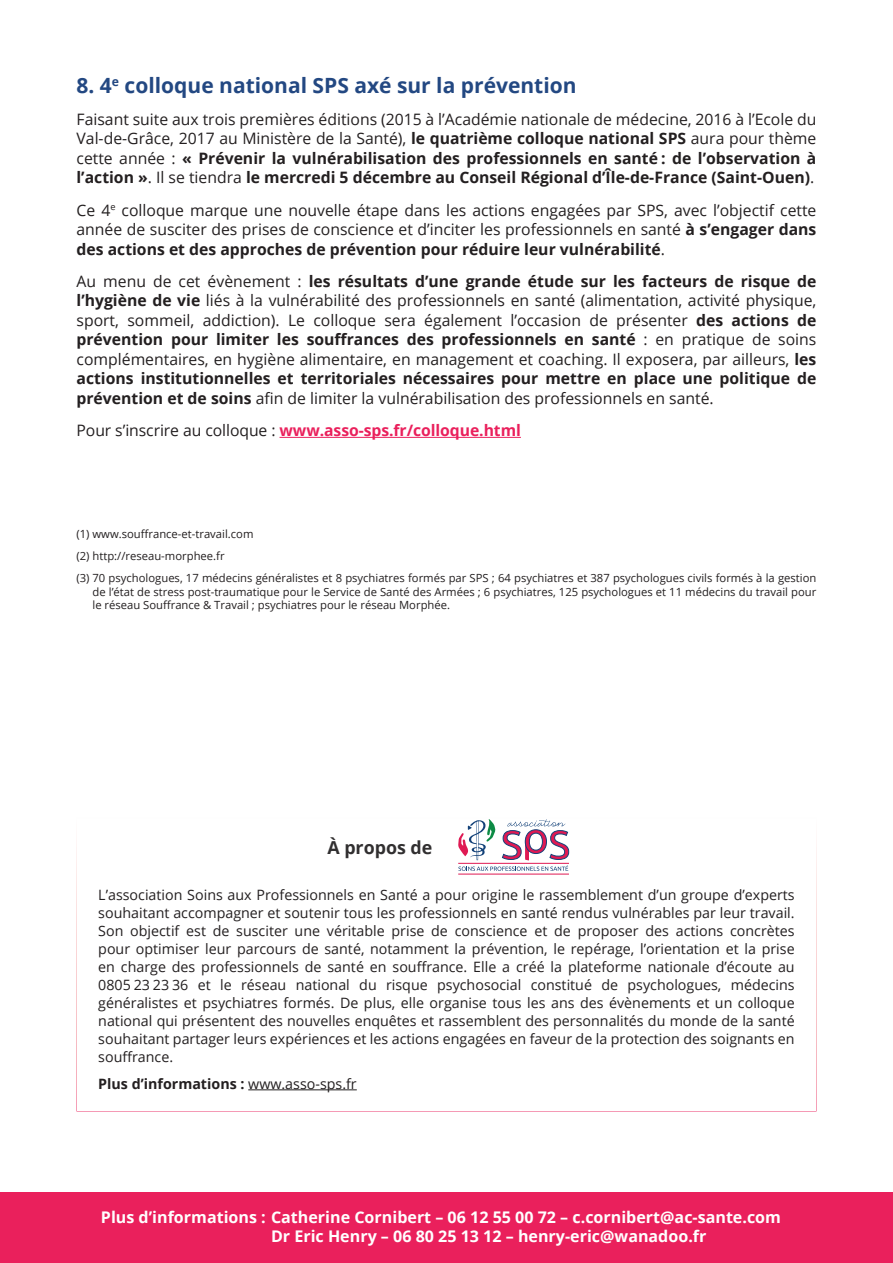
<style>
.page{position:relative;width:893px;height:1263px;background:#fff}
.page>*{position:absolute;margin:0;border:0;box-sizing:border-box;transform-origin:0 0}
.t1{font:700 21px "Open Sans";color:#234882}
.t2{font:700 17.85px "Open Sans";color:#312f30}
.t3{font:700 16.05px/19.4px "Open Sans";color:#fff}
.t4{font:15.75px/19.5px "Open Sans";color:#231f20;text-align:justify}
.t5{font:700 15.75px/19.5px "Open Sans";color:#231f20;text-align:justify}
.t6{font:700 15.75px "Open Sans";letter-spacing:-.005em;color:#ea205c}
.t7{font:14.25px/18px "Open Sans";color:#231f20;text-align:justify}
.t8{font:700 14.25px "Open Sans";color:#231f20}
.t9{font:11.25px/22px "Open Sans";color:#231f20}
.s1{font-weight:400}
.s2{font-weight:700}
.s3{font-weight:400;color:#231f20}
</style>
<div class="page">
<hr style="left:280px;top:437px;width:241px;height:1px;background:#ea205c">
<div style="left:0;top:1192px;width:893px;height:71px;background:#ea205c"></div>
<hr style="left:248px;top:1089px;width:109px;height:1px;background:#231f20">
<hr style="left:458px;top:874px;width:111px;height:1px;background:#df1953">
<svg style="left:458px;top:819px;width:111px;height:52px"></svg>
<h1 class="t1" style="left:77px;top:70px;width:501px">8. 4<sup>e</sup> colloque national SPS axé sur la prévention</h1>
<p class="t5" style="left:77px;top:109px;width:741px"><span class="s1">Faisant suite aux trois premières éditions (2015 à l’Académie nationale de médecine, 2016 à l’Ecole du Val-de-Grâce, 2017 au Ministère de la Santé),</span> le quatrième colloque national SPS <span class="s1">aura pour thème cette année :</span> « Prévenir la vulnérabilisation des professionnels en santé : de l’observation à l’action »<span class="s1">. Il se tiendra</span> le mercredi 5 décembre au Conseil Régional d’Île-de-France (Saint-Ouen)<span class="s1">.</span></p>
<p class="t4" style="left:77px;top:200px;width:741px">Ce 4<sup>e</sup> colloque marque une nouvelle étape dans les actions engagées par SPS, avec l’objectif cette année de susciter des prises de conscience et d’inciter les professionnels en santé <span class="s2">à s’engager dans des actions et des approches de prévention pour réduire leur vulnérabilité</span>.</p>
<p class="t4" style="left:77px;top:271px;width:741px">Au menu de cet évènement : <span class="s2">les résultats d’une grande étude sur les facteurs de risque de l’hygiène de vie</span> liés à la vulnérabilité des professionnels en santé (alimentation, activité physique, sport, sommeil, addiction). Le colloque sera également l’occasion de présenter <span class="s2">des actions de prévention pour limiter les souffrances des professionnels en santé</span> : en pratique de soins complémentaires, en hygiène alimentaire, en management et coaching. Il exposera, par ailleurs, <span class="s2">les actions institutionnelles et territoriales nécessaires pour mettre en place une politique de prévention et de soins</span> afin de limiter la vulnérabilisation des professionnels en santé.</p>
<p class="t6" style="left:77px;top:419px;width:446px"><span class="s3">Pour s’inscrire au colloque :</span> www.asso-sps.fr/colloque.html</p>
<p class="t9" style="left:77px;top:523px;width:741px">(1) www.souffrance-et-travail.com<br>(2) http://reseau-morphee.fr<br>(3) 70 psychologues, 17 médecins généralistes et 8 psychiatres formés par SPS ; 64 psychiatres et 387 psychologues civils formés à la gestion</p>
<p class="t9" style="left:93px;top:585px;width:725px;line-height:13.5px">de l’état de stress post-traumatique pour le Service de Santé des Armées ; 6 psychiatres, 125 psychologues et 11 médecins du travail pour le réseau Souffrance &amp; Travail ; psychiatres pour le réseau Morphée.</p>
<p class="t2" style="left:327px;top:834px;width:107px">À propos de</p>
<p class="t7" style="left:98px;top:886px;width:698px">L’association Soins aux Professionnels en Santé a pour origine le rassemblement d’un groupe d’experts souhaitant accompagner et soutenir tous les professionnels en santé rendus vulnérables par leur travail.<br>Son objectif est de susciter une véritable prise de conscience et de proposer des actions concrètes pour optimiser leur parcours de santé, notamment la prévention, le repérage, l’orientation et la prise en charge des professionnels de santé en souffrance. Elle a créé la plateforme nationale d’écoute au 0805 23 23 36 et le réseau national du risque psychosocial constitué de psychologues, médecins généralistes et psychiatres formés. De plus, elle organise tous les ans des évènements et un colloque national qui présentent des nouvelles enquêtes et rassemblent des personnalités du monde de la santé souhaitant partager leurs expériences et les actions engagées en faveur de la protection des soignants en souffrance.</p>
<p class="t8" style="left:98px;top:1073px;width:260px">Plus d’informations : <span class="s1">www.asso-sps.fr</span></p>
<p class="t3" style="left:271px;top:1207px;width:511px;text-indent:-170px">Plus d’informations : Catherine Cornibert – 06 12 55 00 72 – c.cornibert@ac-sante.com<br>Dr Eric Henry – 06 80 25 13 12 – henry-eric@wanadoo.fr</p>
</div>
